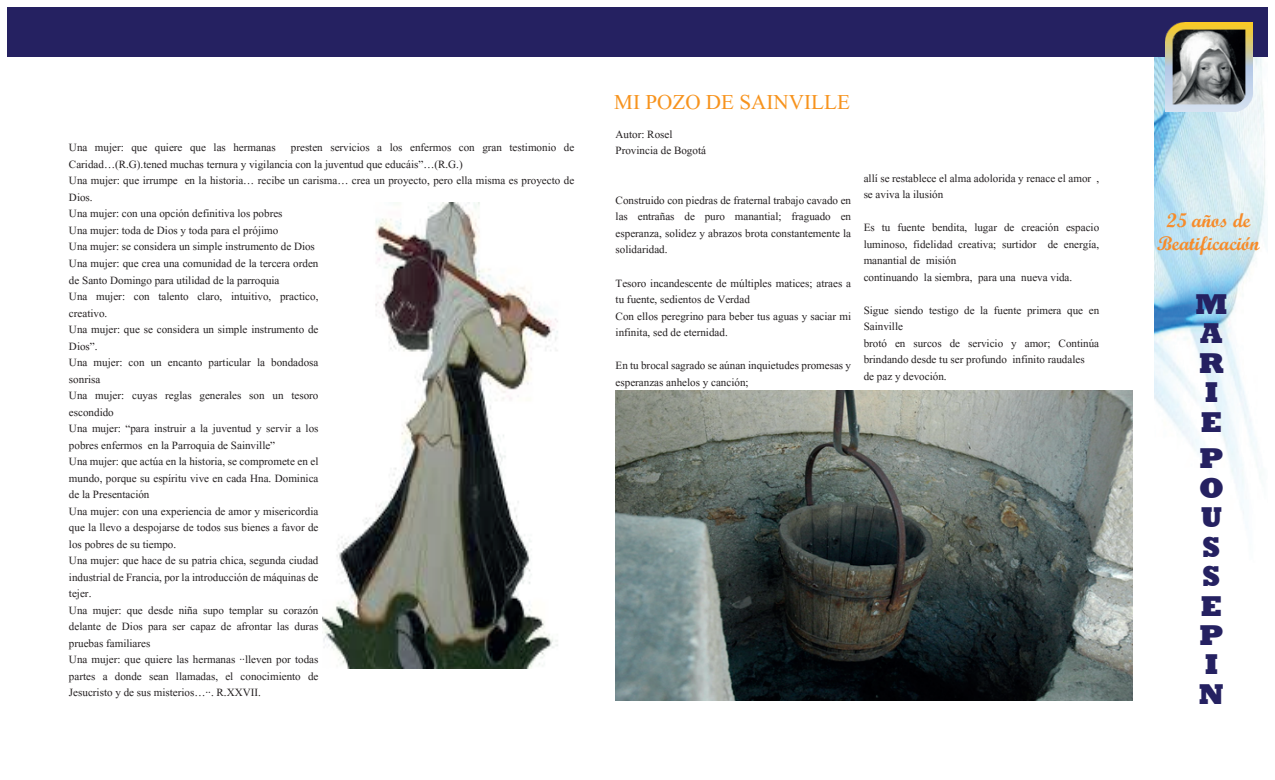
<style>
.page{position:relative;width:1275px;height:780px;background:#fff}
.page>*{position:absolute;margin:0;border:0;box-sizing:border-box;transform-origin:0 0}
.t1{font:800 29.38px/29.4px "Rockwell";color:#252161}
.t2{font:26.25px "Aparajita";color:#f7931d}
.t3{font:19.62px/23.6px "Script MT Bold";color:#f68c2b;text-align:center}
.t4{font:13.75px/16.5px "Aparajita";color:#231f20}
</style>
<div class="page">
<img style="left:1154px;top:57px;width:112px;height:457px">
<div style="left:7px;top:7px;width:1260px;height:50px;background:#252161"></div>
<img style="left:1165px;top:22px;width:87px;height:89px">
<img style="left:322px;top:202px;width:236px;height:466px">
<img style="left:615px;top:390px;width:517px;height:309px">
<p class="t4" style="left:69px;top:140px;width:506px">Una mujer: que quiere que las hermanas presten servicios a los enfermos con gran testimonio de Caridad…(R.G).tened muchas ternura y vigilancia con la juventud que educáis”…(R.G.)<br>Una mujer: que irrumpe en la historia… recibe un carisma… crea un proyecto, pero ella misma es proyecto de Dios.<br>Una mujer: con una opción definitiva los pobres<br>Una mujer: toda de Dios y toda para el prójimo<br>Una mujer: se considera un simple instrumento de Dios<br>Una mujer: que crea una comunidad de la tercera orden<br>de Santo Domingo para utilidad de la parroquia<br>Una mujer: con talento claro, intuitivo, practico,<br>creativo.<br>Una mujer: que se considera un simple instrumento de<br>Dios”.<br>Una mujer: con un encanto particular la bondadosa<br>sonrisa<br>Una mujer: cuyas reglas generales son un tesoro<br>escondido<br>Una mujer: “para instruir a la juventud y servir a los<br>pobres enfermos en la Parroquia de Sainville”<br>Una mujer: que actúa en la historia, se compromete en el<br>mundo, porque su espíritu vive en cada Hna. Dominica<br>de la Presentación<br>Una mujer: con una experiencia de amor y misericordia<br>que la llevo a despojarse de todos sus bienes a favor de<br>los pobres de su tiempo.<br>Una mujer: que hace de su patria chica, segunda ciudad<br>industrial de Francia, por la introducción de máquinas de<br>tejer.<br>Una mujer: que desde niña supo templar su corazón<br>delante de Dios para ser capaz de afrontar las duras<br>pruebas familiares<br>Una mujer: que quiere las hermanas ··lleven por todas<br>partes a donde sean llamadas, el conocimiento de<br>Jesucristo y de sus misterios…··. R.XXVII.</p>
<h2 class="t2" style="left:614px;top:86px;width:237px">MI POZO DE SAINVILLE</h2>
<p class="t4" style="left:615px;top:126px;width:92px">Autor: Rosel<br>Provincia de Bogotá</p>
<p class="t4" style="left:615px;top:192px;width:237px;text-align:justify">Construido con piedras de fraternal trabajo cavado en las entrañas de puro manantial; fraguado en esperanza, solidez y abrazos brota constantemente la solidaridad.</p>
<p class="t4" style="left:615px;top:275px;width:237px">Tesoro incandescente de múltiples matices; atraes a tu fuente, sedientos de Verdad<br>Con ellos peregrino para beber tus aguas y saciar mi infinita, sed de eternidad.</p>
<p class="t4" style="left:615px;top:357px;width:237px">En tu brocal sagrado se aúnan inquietudes promesas y esperanzas anhelos y canción;</p>
<p class="t4" style="left:863px;top:170px;width:237px">allí se restablece el alma adolorida y renace el amor , se aviva la ilusión</p>
<p class="t4" style="left:863px;top:220px;width:237px">Es tu fuente bendita, lugar de creación espacio luminoso, fidelidad creativa; surtidor de energía, manantial de misión<br>continuando la siembra, para una nueva vida.</p>
<p class="t4" style="left:863px;top:302px;width:237px">Sigue siendo testigo de la fuente primera que en Sainville<br>brotó en surcos de servicio y amor; Continúa brindando desde tu ser profundo infinito raudales<br>de paz y devoción.</p>
<h3 class="t3" style="left:1156px;top:208px;width:104px">25 años de<br>Beatificación</h3>
<h1 class="t1" style="left:1194px;top:289px;width:33px">M<br>A<br>R<br>I<br>E</h1>
<h1 class="t1" style="left:1198px;top:444px;width:26px">P<br>O<br>U<br>S<br>S<br>E<br>P<br>I<br>N</h1>
</div>
